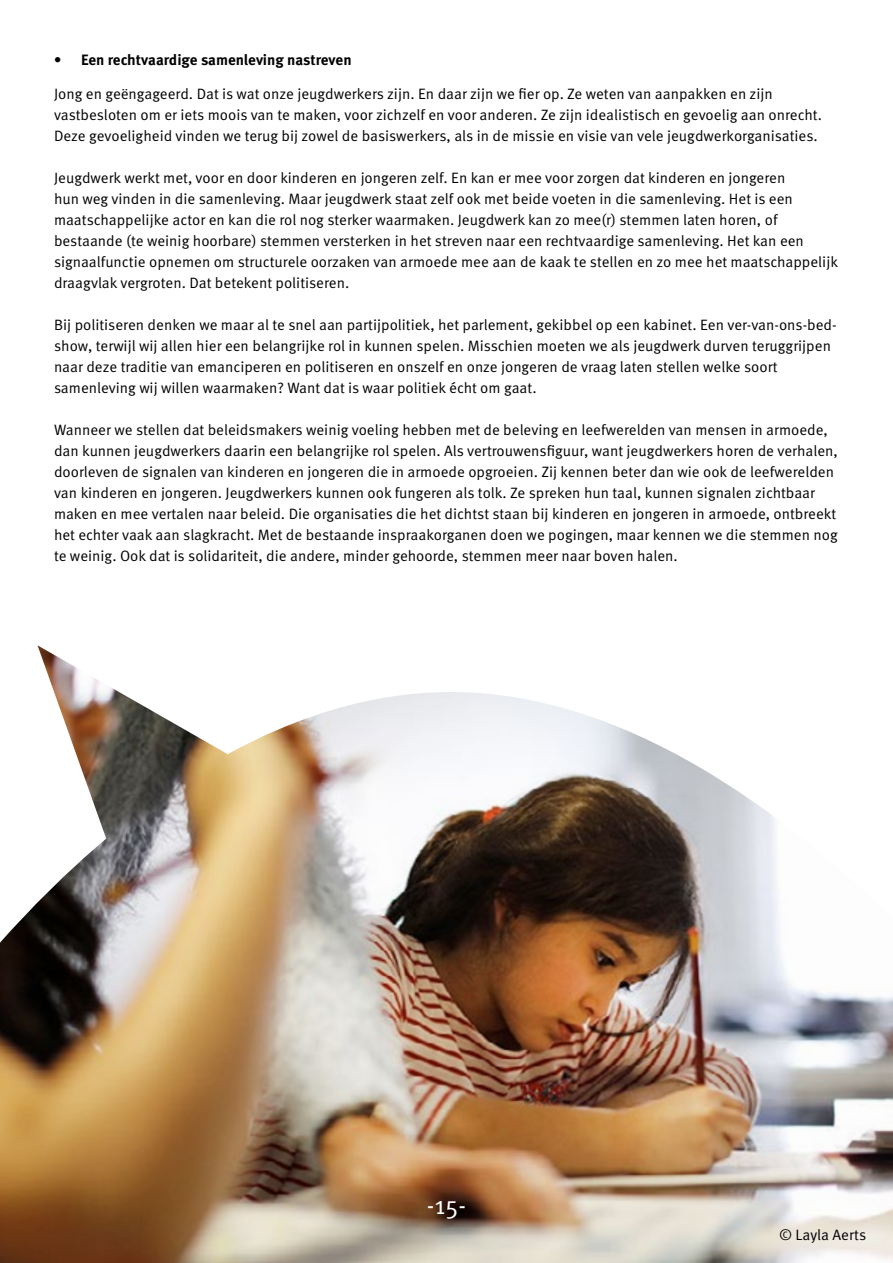
<style>
.page{position:relative;width:893px;height:1263px;background:#fff}
.page>*{position:absolute;margin:0;border:0;box-sizing:border-box;transform-origin:0 0}
.t1{font:25.5px "Meta Pro";color:#fff}
.t2{font:15px/21px "Meta Pro";color:#000}
.t3{font:700 15px "Meta Pro";color:#000}
</style>
<div class="page">
<img style="left:0;top:645px;width:893px;height:618px">
<p class="t3" style="left:54px;top:51px;width:299px">• Een rechtvaardige samenleving nastreven</p>
<p class="t2" style="left:54px;top:84px;width:769px">Jong en geëngageerd. Dat is wat onze jeugdwerkers zijn. En daar zijn we fier op. Ze weten van aanpakken en zijn vastbesloten om er iets moois van te maken, voor zichzelf en voor anderen. Ze zijn idealistisch en gevoelig aan onrecht.<br>Deze gevoeligheid vinden we terug bij zowel de basiswerkers, als in de missie en visie van vele jeugdwerkorganisaties.</p>
<p class="t2" style="left:54px;top:168px;width:786px">Jeugdwerk werkt met, voor en door kinderen en jongeren zelf. En kan er mee voor zorgen dat kinderen en jongeren<br>hun weg vinden in die samenleving. Maar jeugdwerk staat zelf ook met beide voeten in die samenleving. Het is een maatschappelijke actor en kan die rol nog sterker waarmaken. Jeugdwerk kan zo mee(r) stemmen laten horen, of bestaande (te weinig hoorbare) stemmen versterken in het streven naar een rechtvaardige samenleving. Het kan een signaalfunctie opnemen om structurele oorzaken van armoede mee aan de kaak te stellen en zo mee het maatschappelijk draagvlak vergroten. Dat betekent politiseren.</p>
<p class="t2" style="left:54px;top:315px;width:784px">Bij politiseren denken we maar al te snel aan partijpolitiek, het parlement, gekibbel op een kabinet. Een ver-van-ons-bed&shy;show, terwijl wij allen hier een belangrijke rol in kunnen spelen. Misschien moeten we als jeugdwerk durven teruggrijpen naar deze traditie van emanciperen en politiseren en onszelf en onze jongeren de vraag laten stellen welke soort samenleving wij willen waarmaken? Want dat is waar politiek écht om gaat.</p>
<p class="t2" style="left:54px;top:420px;width:785px">Wanneer we stellen dat beleidsmakers weinig voeling hebben met de beleving en leefwerelden van mensen in armoede, dan kunnen jeugdwerkers daarin een belangrijke rol spelen. Als vertrouwensfiguur, want jeugdwerkers horen de verhalen, doorleven de signalen van kinderen en jongeren die in armoede opgroeien. Zij kennen beter dan wie ook de leefwerelden van kinderen en jongeren. Jeugdwerkers kunnen ook fungeren als tolk. Ze spreken hun taal, kunnen signalen zichtbaar maken en mee vertalen naar beleid. Die organisaties die het dichtst staan bij kinderen en jongeren in armoede, ontbreekt het echter vaak aan slagkracht. Met de bestaande inspraakorganen doen we pogingen, maar kennen we die stemmen nog te weinig. Ook dat is solidariteit, die andere, minder gehoorde, stemmen meer naar boven halen.</p>
<h1 class="t1" style="left:427px;top:1190px;width:41px">-15-</h1>
<p class="t2" style="left:779px;top:1225px;width:89px">© Layla Aerts</p>
</div>
